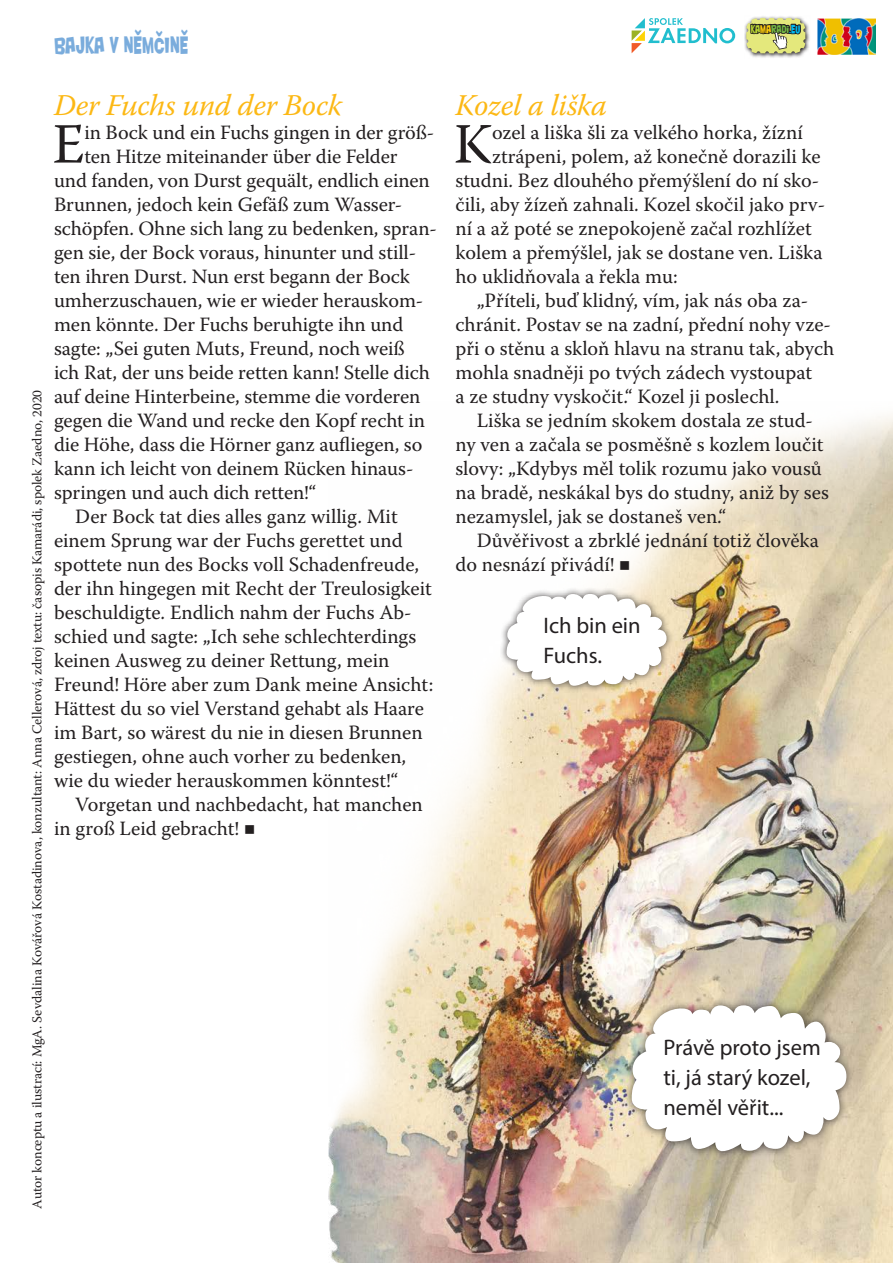
<style>
.page{position:relative;width:893px;height:1263px;background:#fff}
.page>*{position:absolute;margin:0;border:0;box-sizing:border-box;transform-origin:0 0}
.t1{font:56.7px "Warnock Pro";color:#231f20}
.t2{font:italic 30px "Warnock Pro";letter-spacing:-.01em;color:#fcb814}
.t3{font:22.5px/30px "Myriad Pro";color:#231f20}
.t4{font:22.5px "Nightclub BTN Cn";color:#7aacdc;scale:.9 1}
.t5{font:20.25px "Warnock Pro";color:#231f20}
.t6{font:13.5px "Warnock Pro";letter-spacing:-.005em;color:#231f20}
.t7{font:11.1px "Nightclub BTN Cn";letter-spacing:-.01em;color:#73b743;scale:.9 1}
.s1{color:#b8d432}
.s2{color:#feca0a}
.s3{color:#00baf1}
</style>
<div class="page">
<img style="left:329px;top:415px;width:564px;height:848px">
<img style="left:817px;top:18px;width:58px;height:36px">
<svg style="left:744px;top:16px;width:66px;height:42px"></svg>
<svg style="left:746px;top:18px;width:59px;height:35px;background:#adaf6f"></svg>
<svg style="left:632px;top:18px;width:103px;height:35px"></svg>
<div style="left:500px;top:587px;width:174px;height:105px;background:#231f20;opacity:.75"></div>
<svg style="left:506px;top:594px;width:161px;height:92px"></svg>
<div style="left:623px;top:997px;width:232px;height:163px;background:#231f20;opacity:.75"></div>
<svg style="left:632px;top:1005px;width:214px;height:146px"></svg>
<p class="t6" style="left:29px;top:1208px;width:820px;rotate:-90deg">Autor konceptu a ilustrací: MgA. Sevdalina Kovářová Kostadinova, konzultant: Anna Cellerová, zdroj textu: časopis Kamarádi, spolek Zaedno, 2020</p>
<p class="t4" style="left:54px;top:29px;width:151px">BAJKA V NĚMČINĚ</p>
<h2 class="t2" style="left:54px;top:87px;width:289px">Der Fuchs und der Bock</h2>
<h1 class="t1" style="left:53px;top:110px;width:34px">E</h1>
<p class="t5" style="left:84px;top:120px;width:351px">in Bock und ein Fuchs gingen in der größ-</p>
<p class="t5" style="left:84px;top:144px;width:315px">ten Hitze miteinander über die Felder</p>
<p class="t5" style="left:54px;top:168px;width:377px">und fanden, von Durst gequält, endlich einen</p>
<p class="t5" style="left:54px;top:192px;width:350px">Brunnen, jedoch kein Gefäß zum Wasser-</p>
<p class="t5" style="left:54px;top:216px;width:384px">schöpfen. Ohne sich lang zu bedenken, spran-</p>
<p class="t5" style="left:54px;top:240px;width:364px">gen sie, der Bock voraus, hinunter und still-</p>
<p class="t5" style="left:54px;top:264px;width:358px">ten ihren Durst. Nun erst begann der Bock</p>
<p class="t5" style="left:54px;top:288px;width:371px">umherzuschauen, wie er wieder herauskom-</p>
<p class="t5" style="left:54px;top:312px;width:351px">men könnte. Der Fuchs beruhigte ihn und</p>
<p class="t5" style="left:54px;top:336px;width:352px">sagte: „Sei guten Muts, Freund, noch weiß</p>
<p class="t5" style="left:54px;top:360px;width:377px">ich Rat, der uns beide retten kann! Stelle dich</p>
<p class="t5" style="left:54px;top:384px;width:368px">auf deine Hinterbeine, stemme die vorderen</p>
<p class="t5" style="left:54px;top:408px;width:373px">gegen die Wand und recke den Kopf recht in</p>
<p class="t5" style="left:54px;top:432px;width:370px">die Höhe, dass die Hörner ganz aufliegen, so</p>
<p class="t5" style="left:54px;top:456px;width:361px">kann ich leicht von deinem Rücken hinaus-</p>
<p class="t5" style="left:54px;top:480px;width:264px">springen und auch dich retten!“</p>
<p class="t5" style="left:75px;top:504px;width:324px">Der Bock tat dies alles ganz willig. Mit</p>
<p class="t5" style="left:54px;top:528px;width:350px">einem Sprung war der Fuchs gerettet und</p>
<p class="t5" style="left:54px;top:552px;width:367px">spottete nun des Bocks voll Schadenfreude,</p>
<p class="t5" style="left:54px;top:576px;width:379px">der ihn hingegen mit Recht der Treulosigkeit</p>
<p class="t5" style="left:54px;top:600px;width:359px">beschuldigte. Endlich nahm der Fuchs Ab-</p>
<p class="t5" style="left:54px;top:624px;width:364px">schied und sagte: „Ich sehe schlechterdings</p>
<p class="t5" style="left:54px;top:648px;width:337px">keinen Ausweg zu deiner Rettung, mein</p>
<p class="t5" style="left:54px;top:672px;width:381px">Freund! Höre aber zum Dank meine Ansicht:</p>
<p class="t5" style="left:54px;top:696px;width:372px">Hättest du so viel Verstand gehabt als Haare</p>
<p class="t5" style="left:54px;top:720px;width:370px">im Bart, so wärest du nie in diesen Brunnen</p>
<p class="t5" style="left:54px;top:744px;width:354px">gestiegen, ohne auch vorher zu bedenken,</p>
<p class="t5" style="left:54px;top:768px;width:346px">wie du wieder herauskommen könntest!“</p>
<p class="t5" style="left:75px;top:792px;width:349px">Vorgetan und nachbedacht, hat manchen</p>
<p class="t5" style="left:54px;top:816px;width:203px">in groß Leid gebracht! ■</p>
<p class="t7" style="left:751px;top:21px;width:56px"><span class="s1">KA</span><span class="s2">MA</span>RADI<span class="s3">.EU</span></p>
<h2 class="t2" style="left:455px;top:87px;width:153px">Kozel a liška</h2>
<h1 class="t1" style="left:454px;top:110px;width:40px">K</h1>
<p class="t5" style="left:492px;top:120px;width:312px">ozel a liška šli za velkého horka, žízní</p>
<p class="t5" style="left:492px;top:144px;width:330px">ztrápeni, polem, až konečně dorazili ke</p>
<p class="t5" style="left:455px;top:168px;width:365px">studni. Bez dlouhého přemýšlení do ní sko-</p>
<p class="t5" style="left:455px;top:192px;width:371px">čili, aby žízeň zahnali. Kozel skočil jako prv-</p>
<p class="t5" style="left:455px;top:216px;width:358px">ní a až poté se znepokojeně začal rozhlížet</p>
<p class="t5" style="left:455px;top:240px;width:369px">kolem a přemýšlel, jak se dostane ven. Liška</p>
<p class="t5" style="left:455px;top:264px;width:224px">ho uklidňovala a řekla mu:</p>
<p class="t5" style="left:477px;top:288px;width:333px">„Příteli, buď klidný, vím, jak nás oba za-</p>
<p class="t5" style="left:455px;top:312px;width:377px">chránit. Postav se na zadní, přední nohy vze-</p>
<p class="t5" style="left:455px;top:336px;width:380px">při o stěnu a skloň hlavu na stranu tak, abych</p>
<p class="t5" style="left:455px;top:360px;width:358px">mohla snadněji po tvých zádech vystoupat</p>
<p class="t5" style="left:455px;top:384px;width:326px">a ze studny vyskočit.“ Kozel ji poslechl.</p>
<p class="t5" style="left:477px;top:408px;width:338px">Liška se jedním skokem dostala ze stud-</p>
<p class="t5" style="left:455px;top:432px;width:369px">ny ven a začala se posměšně s kozlem loučit</p>
<p class="t5" style="left:455px;top:456px;width:368px">slovy: „Kdybys měl tolik rozumu jako vousů</p>
<p class="t5" style="left:455px;top:480px;width:375px">na bradě, neskákal bys do studny, aniž by ses</p>
<p class="t5" style="left:455px;top:504px;width:272px">nezamyslel, jak se dostaneš ven.“</p>
<p class="t5" style="left:477px;top:528px;width:344px">Důvěřivost a zbrklé jednání totiž člověka</p>
<p class="t5" style="left:455px;top:552px;width:176px">do nesnází přivádí! ■</p>
<p class="t3" style="left:544px;top:610px;width:99px">Ich bin ein<br>Fuchs.</p>
<p class="t3" style="left:663px;top:1032px;width:159px">Právě proto jsem ti, já starý kozel, neměl věřit...</p>
</div>
